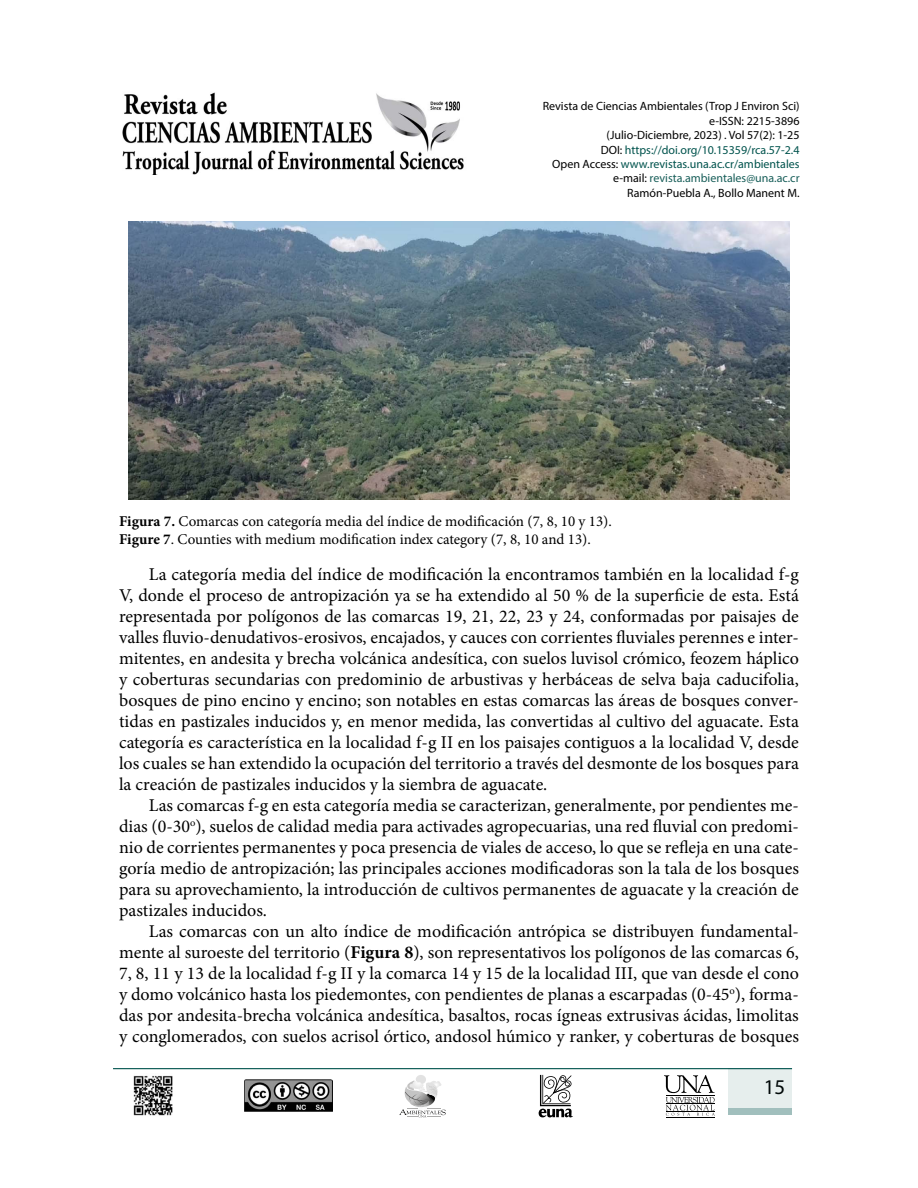
<style>
.page{position:relative;width:918px;height:1188px;background:#fff}
.page>*{position:absolute;margin:0;border:0;box-sizing:border-box;transform-origin:0 0}
.t1{font:21px "Myriad Pro";color:#000}
.t2{font:18px/21px "Minion Pro";color:#000;text-align:justify}
.t3{font:15px/18px "Minion Pro";color:#000}
.t4{font:12px/14.4px "Myriad Pro";color:#000;text-align:right}
.s1{color:#00534d}
.s2{color:#195f5a}
.s3{font-weight:700}
</style>
<div class="page">
<svg style="left:539px;top:1075px;width:34px;height:42px"></svg>
<div style="left:416px;top:1075px;width:10px;height:9px;background:#e2e2e2;border-radius:50%"></div>
<svg style="left:399px;top:1081px;width:47px;height:36px"></svg>
<hr style="left:666px;top:1117px;width:48px;height:1px;background:#000">
<svg style="left:664px;top:1075px;width:51px;height:41px"></svg>
<hr style="left:113px;top:1068px;width:679px;height:1px;background:#00534d">
<div style="left:729px;top:1068px;width:63px;height:46px;background:#e6eeed"></div>
<div style="left:729px;top:1108px;width:63px;height:6px;background:#a1bfbd"></div>
<img style="left:244px;top:1080px;width:89px;height:31px">
<img style="left:122px;top:92px;width:342px;height:83px">
<img style="left:133px;top:1075px;width:40px;height:41px">
<img style="left:128px;top:221px;width:662px;height:278px">
<p class="t4" style="left:543px;top:99px;width:258px">Revista de Ciencias Ambientales (Trop J Environ Sci) e-ISSN: 2215-3896<br>(Julio-Diciembre, 2023) . Vol 57(2): 1-25<br>DOI: <span class="s1">https://doi.org/10.15359/rca.57-2.4<br></span>Open Access: <span class="s1">www.revistas.una.ac.cr/ambientales </span>e-mail: <span class="s2">revista.ambientales@una.ac.cr </span>Ramón-Puebla A., Bollo Manent M.</p>
<p class="t3" style="left:119px;top:512px;width:494px"><span class="s3">Figura 7.</span> Comarcas con categoría media del índice de modificación (7, 8, 10 y 13).<br><span class="s3">Figure 7</span>. Counties with medium modification index category (7, 8, 10 and 13).</p>
<p class="t2" style="left:119px;top:563px;width:681px;text-indent:30px">La categoría media del índice de modificación la encontramos también en la localidad f-g V, donde el proceso de antropización ya se ha extendido al 50 % de la superficie de esta. Está representada por polígonos de las comarcas 19, 21, 22, 23 y 24, conformadas por paisajes de valles fluvio-denudativos-erosivos, encajados, y cauces con corrientes fluviales perennes e inter&shy;mitentes, en andesita y brecha volcánica andesítica, con suelos luvisol crómico, feozem háplico y coberturas secundarias con predominio de arbustivas y herbáceas de selva baja caducifolia, bosques de pino encino y encino; son notables en estas comarcas las áreas de bosques conver&shy;tidas en pastizales inducidos y, en menor medida, las convertidas al cultivo del aguacate. Esta categoría es característica en la localidad f-g II en los paisajes contiguos a la localidad V, desde los cuales se han extendido la ocupación del territorio a través del desmonte de los bosques para la creación de pastizales inducidos y la siembra de aguacate.</p>
<p class="t2" style="left:119px;top:794px;width:681px;text-indent:30px">Las comarcas f-g en esta categoría media se caracterizan, generalmente, por pendientes me&shy;dias (0-30<sup>o</sup>), suelos de calidad media para activades agropecuarias, una red fluvial con predomi&shy;nio de corrientes permanentes y poca presencia de viales de acceso, lo que se refleja en una cate&shy;goría medio de antropización; las principales acciones modificadoras son la tala de los bosques para su aprovechamiento, la introducción de cultivos permanentes de aguacate y la creación de pastizales inducidos.</p>
<p class="t2" style="left:119px;top:920px;width:681px;text-indent:30px">Las comarcas con un alto índice de modificación antrópica se distribuyen fundamental&shy;mente al suroeste del territorio (<span class="s3">Figura 8</span>), son representativos los polígonos de las comarcas 6, 7, 8, 11 y 13 de la localidad f-g II y la comarca 14 y 15 de la localidad III, que van desde el cono y domo volcánico hasta los piedemontes, con pendientes de planas a escarpadas (0-45<sup>o</sup>), forma&shy;das por andesita-brecha volcánica andesítica, basaltos, rocas ígneas extrusivas ácidas, limolitas y conglomerados, con suelos acrisol órtico, andosol húmico y ranker, y coberturas de bosques</p>
<p class="t1" style="left:764px;top:1074px;width:23px">15</p>
</div>
